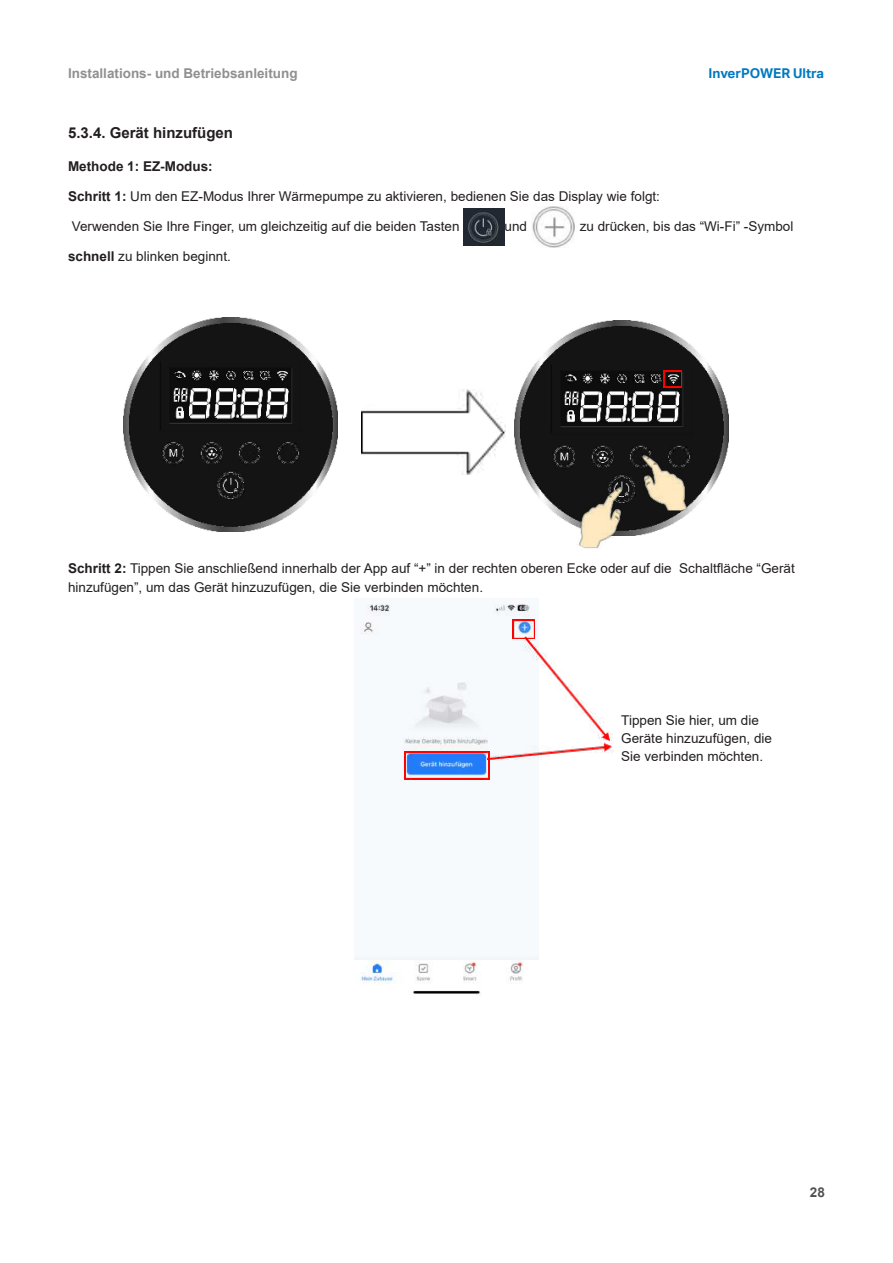
<style>
.page{position:relative;width:893px;height:1263px;background:#fff}
.page>*{position:absolute;margin:0;border:0;box-sizing:border-box;transform-origin:0 0}
.t1{font:700 15px "Arial";color:#231f20}
.t2{font:13.5px/18px "Arial";color:#231f20}
.t3{font:700 13.5px "Arial";color:#909090}
.t4{font:700 13.5px "Arial";color:#231f20}
.t5{font:700 13.5px "Aktiv Grotesk";color:#0079c1}
.t6{font:700 13.5px "Arial";color:#505050}
.s1{font-weight:700}
</style>
<div class="page">
<img style="left:532px;top:206px;width:43px;height:41px">
<img style="left:463px;top:209px;width:41px;height:36px">
<img style="left:361px;top:389px;width:144px;height:86px">
<img style="left:123px;top:318px;width:215px;height:214px">
<img style="left:514px;top:321px;width:215px;height:211px">
<img style="left:565px;top:456px;width:89px;height:92px">
<img style="left:612px;top:420px;width:97px;height:91px">
<img style="left:664px;top:371px;width:18px;height:16px">
<img style="left:355px;top:604px;width:183px;height:391px">
<img style="left:487px;top:738px;width:127px;height:21px">
<img style="left:525px;top:637px;width:89px;height:111px">
<img style="left:404px;top:752px;width:85px;height:27px">
<img style="left:513px;top:619px;width:22px;height:20px">
<p class="t3" style="left:68px;top:68px;width:231px">Installations- und Betriebsanleitung</p>
<p class="t5" style="left:709px;top:65px;width:117px">InverPOWER Ultra</p>
<p class="t1" style="left:68px;top:128px;width:167px">5.3.4. Gerät hinzufügen</p>
<p class="t4" style="left:68px;top:161px;width:146px">Methode 1: EZ-Modus:</p>
<p class="t2" style="left:68px;top:187px;width:593px"><span class="s1">Schritt 1:</span> Um den EZ-Modus Ihrer Wärmepumpe zu aktivieren, bedienen Sie das Display wie folgt:</p>
<p class="t2" style="left:72px;top:218px;width:389px">Verwenden Sie Ihre Finger, um gleichzeitig auf die beiden Tasten</p>
<p class="t2" style="left:505px;top:217px;width:24px">und</p>
<p class="t2" style="left:580px;top:217px;width:215px">zu drücken, bis das “Wi-Fi” -Symbol</p>
<p class="t2" style="left:68px;top:248px;width:164px"><span class="s1">schnell</span> zu blinken beginnt.</p>
<p class="t2" style="left:68px;top:559px;width:728px;line-height:19.5px"><span class="s1">Schritt 2:</span> Tippen Sie anschließend innerhalb der App auf “+” in der rechten oberen Ecke oder auf die Schalt昀氀äche “Gerät hinzufügen”, um das Gerät hinzuzufügen, die Sie verbinden möchten.</p>
<p class="t2" style="left:621px;top:712px;width:152px">Tippen Sie hier, um die<br>Geräte hinzuzufügen, die<br>Sie verbinden möchten.</p>
<p class="t6" style="left:810px;top:1187px;width:17px">28</p>
</div>
